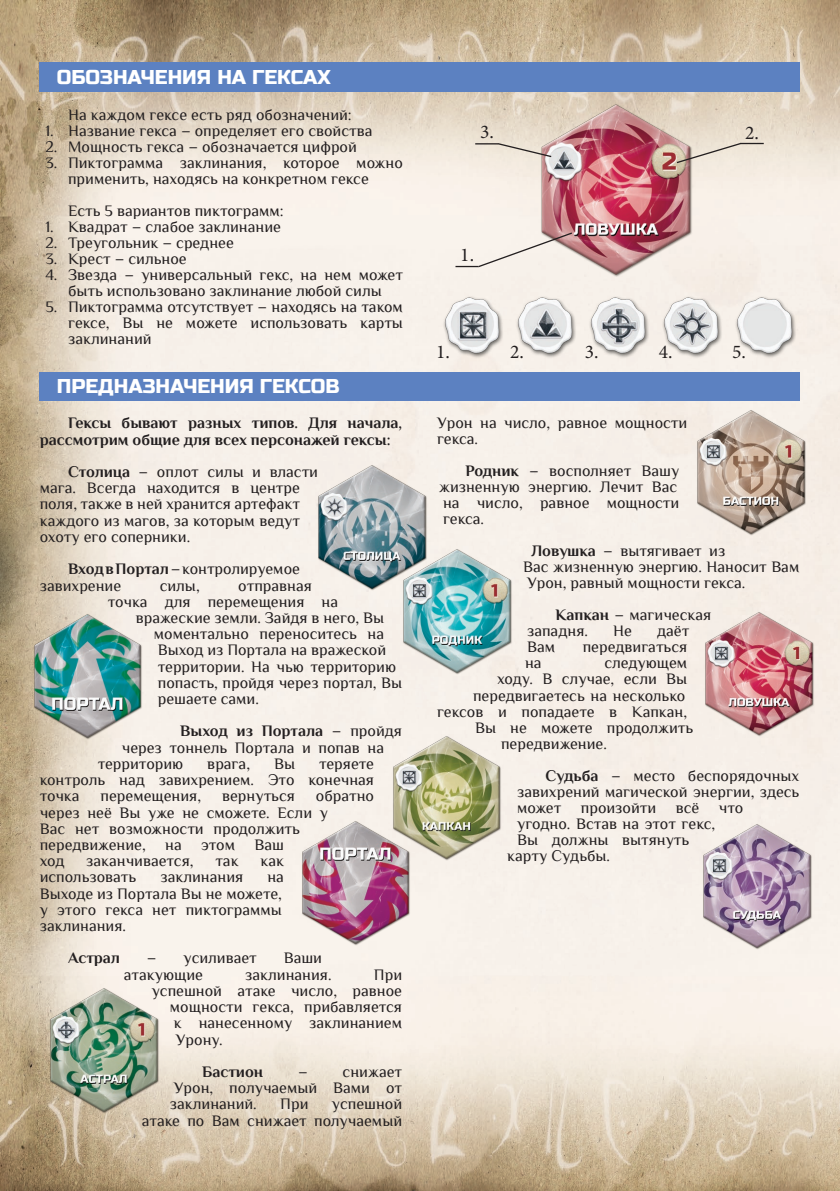
<style>
.page{position:relative;width:840px;height:1191px;background:#fff}
.page>*{position:absolute;margin:0;border:0;box-sizing:border-box;transform-origin:0 0}
.t1{font:20px "Russo One";color:#fff}
.t2{font:19.4px "Minion Pro";color:#231f20}
.t3{font:16px/16.2px "Philosopher";color:#231f20}
.t4{font:700 16px/16.2px "Philosopher";color:#231f20}
.s1{font-weight:700}
.s2{font-weight:400}
</style>
<div class="page">
<img style="left:0;top:0;width:839px;height:1191px">
<div style="left:40px;top:62px;width:759px;height:30px;background:#5c81c1"></div>
<div style="left:40px;top:372px;width:759px;height:28px;background:#5c81c1"></div>
<img style="left:526px;top:100px;width:179px;height:179px">
<svg style="left:455px;top:231px;width:118px;height:37px;background:#ebe2db"></svg>
<svg style="left:675px;top:142px;width:88px;height:22px;background:#dcd1c4"></svg>
<svg style="left:475px;top:142px;width:77px;height:16px"></svg>
<img style="left:442px;top:295px;width:61px;height:63px">
<img style="left:515px;top:295px;width:61px;height:63px">
<img style="left:661px;top:295px;width:61px;height:63px">
<img style="left:734px;top:295px;width:61px;height:63px">
<img style="left:588px;top:295px;width:61px;height:63px">
<img style="left:307px;top:462px;width:129px;height:129px">
<img style="left:23px;top:611px;width:129px;height:129px">
<img style="left:291px;top:818px;width:129px;height:129px">
<img style="left:40px;top:985px;width:128px;height:129px">
<img style="left:686px;top:407px;width:129px;height:129px">
<img style="left:392px;top:547px;width:129px;height:128px">
<img style="left:694px;top:609px;width:129px;height:129px">
<img style="left:382px;top:733px;width:128px;height:129px">
<img style="left:692px;top:821px;width:129px;height:129px">
<img style="left:836px;top:918px;width:3px;height:128px">
<p class="t1" style="left:57px;top:65px;width:275px">ОБОЗНАЧЕНИЯ НА ГЕКСАХ</p>
<p class="t3" style="left:68px;top:106px;width:285px">На каждом гексе есть ряд обозначений:</p>
<p class="t3" style="left:45px;top:122px;width:328px">1. Название гекса – определяет его свойства</p>
<p class="t3" style="left:45px;top:138px;width:313px">2. Мощность гекса – обозначается цифрой</p>
<p class="t3" style="left:68px;top:154px;width:336px;text-indent:-23px">3. Пиктограмма заклинания, которое можно применить, находясь на конкретном гексе</p>
<p class="t3" style="left:68px;top:202px;width:217px">Есть 5 вариантов пиктограмм:</p>
<p class="t3" style="left:45px;top:218px;width:237px">1. Квадрат – слабое заклинание</p>
<p class="t3" style="left:45px;top:234px;width:190px">2. Треугольник – среднее</p>
<p class="t3" style="left:45px;top:250px;width:143px">3. Крест – сильное</p>
<p class="t3" style="left:45px;top:266px;width:359px;text-align:center">4. Звезда – универсальный гекс, на нем может быть использовано заклинание любой силы</p>
<p class="t3" style="left:68px;top:298px;width:336px;text-align:justify;text-indent:-23px">5. Пиктограмма отсутствует – находясь на таком гексе, Вы не можете использовать карты заклинаний</p>
<p class="t1" style="left:57px;top:375px;width:284px">ПРЕДНАЗНАЧЕНИЯ ГЕКСОВ</p>
<p class="t4" style="left:40px;top:415px;width:364px;text-indent:28px">Гексы бывают разных типов. Для начала, рассмотрим общие для всех персонажей гексы:</p>
<p class="t3" style="left:40px;top:464px;width:280px;text-indent:28px"><span class="s1">Столица</span> – оплот силы и власти мага. Всегда находится в центре поля, также в ней хранится артефакт каждого из магов, за которым ведут охоту его соперники.</p>
<p class="t3" style="left:40px;top:561px;width:262px;text-indent:28px"><span class="s1">Вход в Портал</span> – контролируемое завихрение</p>
<p class="t3" style="left:160px;top:577px;width:42px">силы,</p>
<p class="t3" style="left:238px;top:577px;width:75px">отправная</p>
<p class="t3" style="left:108px;top:593px;width:232px">точка для перемещения на</p>
<p class="t3" style="left:136px;top:610px;width:249px">вражеские земли. Зайдя в него, Вы</p>
<p class="t3" style="left:154px;top:626px;width:231px">моментально переноситесь на</p>
<p class="t3" style="left:158px;top:642px;width:229px">Выход из Портала на вражеской</p>
<p class="t3" style="left:158px;top:658px;width:239px">территории. На чью территорию</p>
<p class="t3" style="left:158px;top:674px;width:246px">попасть, пройдя через портал, Вы</p>
<p class="t3" style="left:158px;top:691px;width:102px">решаете сами.</p>
<p class="t4" style="left:180px;top:723px;width:223px">Выход из Портала <span class="s2">– пройдя</span></p>
<p class="t3" style="left:122px;top:739px;width:264px">через тоннель Портала и попав на</p>
<p class="t3" style="left:98px;top:755px;width:87px">территорию</p>
<p class="t3" style="left:207px;top:755px;width:44px">врага,</p>
<p class="t3" style="left:274px;top:755px;width:22px">Вы</p>
<p class="t3" style="left:40px;top:755px;width:336px;text-align:justify;text-indent:279px">теряете контроль над завихрением. Это конечная точка</p>
<p class="t3" style="left:40px;top:788px;width:336px;text-indent:276px">обратно через неё Вы уже не сможете. Если у<br>Вас нет возможности продолжить передвижение, на этом Ваш<br>ход</p>
<p class="t3" style="left:100px;top:788px;width:102px">перемещения,</p>
<p class="t3" style="left:222px;top:788px;width:74px">вернуться</p>
<p class="t3" style="left:86px;top:853px;width:109px">заканчивается,</p>
<p class="t3" style="left:215px;top:853px;width:25px">так</p>
<p class="t3" style="left:260px;top:853px;width:25px">как</p>
<p class="t3" style="left:40px;top:869px;width:98px">использовать</p>
<p class="t3" style="left:160px;top:869px;width:84px">заклинания</p>
<p class="t3" style="left:40px;top:869px;width:246px;text-indent:227px">на<br>Выходе из Портала Вы не можете, у этого гекса нет пиктограммы заклинания.</p>
<p class="t4" style="left:68px;top:950px;width:53px">Астрал</p>
<p class="t3" style="left:147px;top:950px;width:111px">– усиливает</p>
<p class="t3" style="left:283px;top:950px;width:40px">Ваши</p>
<p class="t3" style="left:124px;top:966px;width:81px">атакующие</p>
<p class="t3" style="left:245px;top:966px;width:88px">заклинания.</p>
<p class="t3" style="left:374px;top:966px;width:30px">При</p>
<p class="t3" style="left:152px;top:982px;width:251px">успешной атаке число, равное</p>
<p class="t3" style="left:170px;top:999px;width:234px">мощности гекса, прибавляется</p>
<p class="t3" style="left:174px;top:1015px;width:230px">к нанесенному заклинанием</p>
<p class="t3" style="left:176px;top:1031px;width:48px">Урону.</p>
<p class="t4" style="left:202px;top:1063px;width:62px">Бастион</p>
<p class="t3" style="left:170px;top:1063px;width:234px;text-align:justify;text-indent:128px">– снижает Урон, получаемый Вами от заклинаний.</p>
<p class="t3" style="left:280px;top:1096px;width:30px">При</p>
<p class="t3" style="left:142px;top:1096px;width:262px;text-align:right">успешной<br>атаке по Вам снижает получаемый</p>
<p class="t2" style="left:480px;top:119px;width:15px">3.</p>
<p class="t2" style="left:744px;top:120px;width:15px">2.</p>
<p class="t2" style="left:460px;top:242px;width:15px">1.</p>
<p class="t2" style="left:436px;top:339px;width:15px">1.</p>
<p class="t2" style="left:510px;top:339px;width:15px">2.</p>
<p class="t2" style="left:584px;top:339px;width:15px">3.</p>
<p class="t2" style="left:658px;top:339px;width:15px">4.</p>
<p class="t2" style="left:731px;top:339px;width:15px">5.</p>
<p class="t3" style="left:437px;top:415px;width:251px">Урон на число, равное мощности гекса.</p>
<p class="t3" style="left:439px;top:463px;width:242px;text-indent:26px"><span class="s1">Родник</span> – восполняет Вашу жизненную энергию. Лечит Вас на число, равное мощности гекса.</p>
<p class="t3" style="left:523px;top:543px;width:277px;text-indent:8px"><span class="s1">Ловушка</span> – вытягивает из<br>Вас жизненную энергию. Наносит Вам<br>Урон, равный мощности гекса.</p>
<p class="t3" style="left:527px;top:607px;width:186px;text-indent:28px"><span class="s1">Капкан</span> – магическая западня.</p>
<p class="t3" style="left:612px;top:623px;width:20px">Не</p>
<p class="t3" style="left:656px;top:623px;width:34px">даёт</p>
<p class="t3" style="left:527px;top:639px;width:30px">Вам</p>
<p class="t3" style="left:582px;top:639px;width:106px">передвигаться</p>
<p class="t3" style="left:525px;top:655px;width:18px">на</p>
<p class="t3" style="left:604px;top:655px;width:84px">следующем</p>
<p class="t3" style="left:497px;top:671px;width:191px">ходу. В случае, если Вы</p>
<p class="t3" style="left:473px;top:687px;width:213px">передвигаетесь на несколько</p>
<p class="t3" style="left:437px;top:703px;width:252px">гексов и попадаете в Капкан,</p>
<p class="t3" style="left:475px;top:719px;width:219px">Вы не можете продолжить</p>
<p class="t3" style="left:501px;top:735px;width:107px">передвижение.</p>
<p class="t3" style="left:545px;top:767px;width:255px"><span class="s1">Судьба</span> – место беспорядочных</p>
<p class="t3" style="left:517px;top:783px;width:283px">завихрений магической энергии, здесь</p>
<p class="t3" style="left:517px;top:799px;width:227px">может произойти всё что</p>
<p class="t3" style="left:517px;top:815px;width:199px">угодно. Встав на этот гекс,</p>
<p class="t3" style="left:517px;top:831px;width:173px">Вы должны вытянуть</p>
<p class="t3" style="left:507px;top:847px;width:104px">карту Судьбы.</p>
</div>
